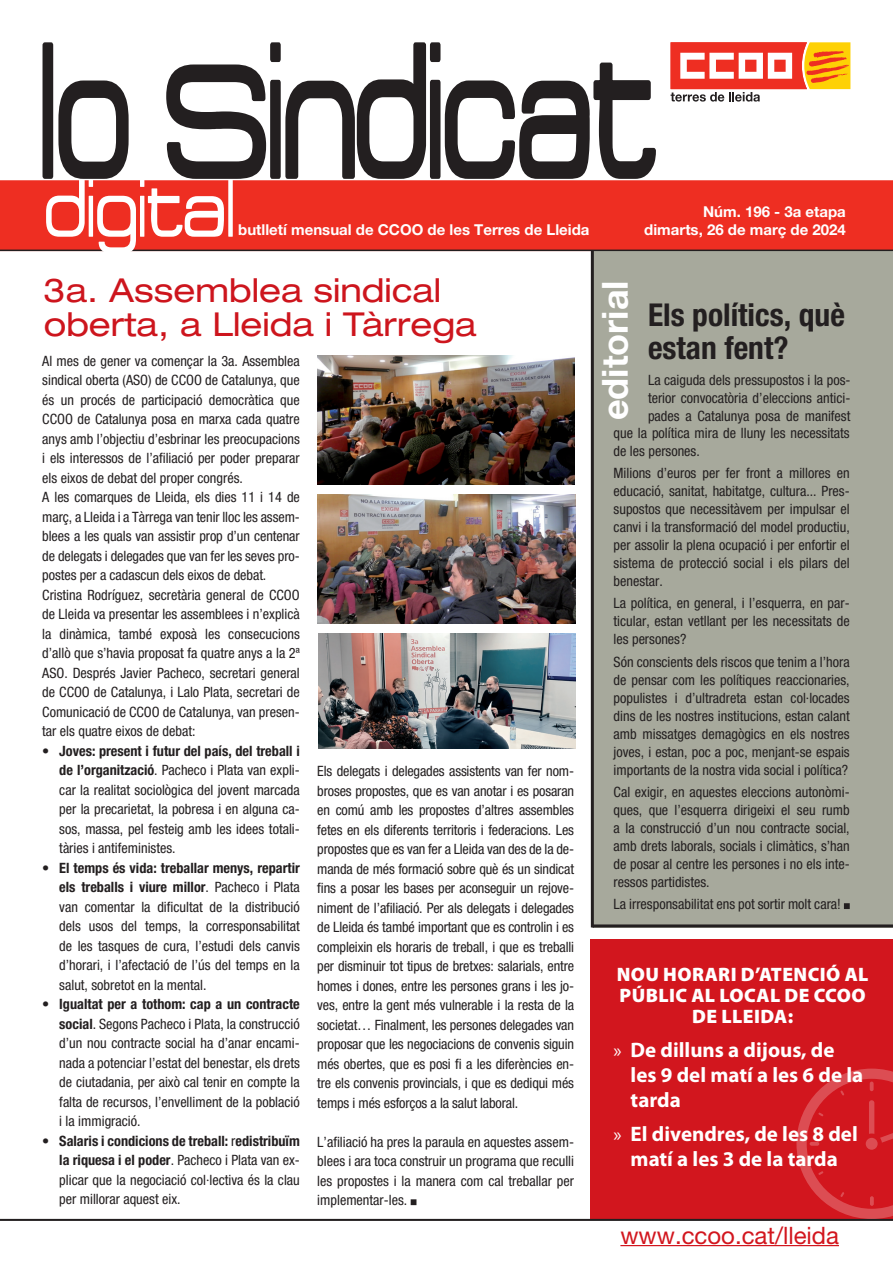
<style>
.page{position:relative;width:893px;height:1263px;background:#fff}
.page>*{position:absolute;margin:0;border:0;box-sizing:border-box;transform-origin:0 0}
.t1{font:36px "Helvetica Neue LT 75 Bd";color:#fff}
.t2{font:expanded 33px/34.5px "Helvetica Neue LT Pro";color:#cd151d}
.t3{font:31.5px/33px "Helvetica Neue LT 77 Bd Cn";color:#231f20}
.t4{font:24px "Helvetica Neue LT 55 Rm";color:#d2161e}
.t5{font:700 21px/25.2px "Myriad Pro";color:#fff}
.t6{font:900 19.5px/21px "Myriad Pro";letter-spacing:.02em;color:#fff;text-align:center}
.t7{font:15px "Helvetica Neue LT 75 Bd";color:#fff}
.t8{font:14.25px/19.5px "Helvetica Neue LT 57 Cn";color:#231f20;text-align:justify}
.t9{font:14.25px/19.5px "Helvetica Neue LT 77 Bd Cn";color:#231f20;text-align:right}
.s1{font-family:"Helvetica Neue LT 77 Bd Cn"}
.s2{font-family:"Helvetica Neue LT 57 Cn"}
.s3{font-weight:400;font-size:19.5px}
</style>
<div class="page">
<div style="left:591px;top:939px;width:302px;height:281px;background:#d2161e"></div>
<div style="left:0;top:180px;width:893px;height:70px;background:#ee2e22"></div>
<svg style="left:671px;top:42px;width:179px;height:60px"></svg>
<svg style="left:41px;top:42px;width:617px;height:139px"></svg>
<hr style="left:620px;top:1245px;width:219px;height:1px;background:#d2161e">
<div style="left:593px;top:251px;width:300px;height:676px;background:#a7a99c"></div>
<hr style="left:0;top:250px;width:893px;height:1px;background:#231f20">
<hr style="left:591px;top:250px;width:3px;height:677px;background:#231f20">
<svg style="left:46px;top:180px;width:187px;height:72px"></svg>
<svg style="left:844px;top:903px;width:6px;height:6px"></svg>
<hr style="left:0;top:1219px;width:893px;height:1px;background:#231f20">
<svg style="left:411px;top:1199px;width:5px;height:6px"></svg>
<svg style="left:796px;top:1068px;width:97px;height:151px"></svg>
<svg style="left:870px;top:1196px;width:4px;height:10px"></svg>
<hr style="left:592px;top:924px;width:301px;height:3px;background:#231f20">
<img style="left:317px;top:355px;width:258px;height:130px">
<img style="left:317px;top:494px;width:258px;height:130px">
<img style="left:319px;top:633px;width:256px;height:115px">
<p class="t7" style="left:703px;top:202px;width:144px">Núm. 196 - 3a etapa</p>
<p class="t7" style="left:238px;top:220px;width:353px">butlletí mensual de CCOO de les Terres de Lleida</p>
<p class="t7" style="left:644px;top:220px;width:203px">dimarts, 26 de març de 2024</p>
<h2 class="t2" style="left:44px;top:273px;width:434px">3a. Assemblea sindical oberta, a Lleida i Tàrrega</h2>
<p class="t8" style="left:42px;top:351px;width:259px;text-align:left">Al mes de gener va començar la 3a. Assemblea sindical oberta (ASO) de CCOO de Catalunya, que és un procés de participació democràtica que CCOO de Catalunya posa en marxa cada quatre anys amb l’objectiu d’esbrinar les preocupacions i els interessos de l’afiliació per poder preparar els eixos de debat del proper congrés.<br>A les comarques de Lleida, els dies 11 i 14 de març, a Lleida i a Tàrrega van tenir lloc les assem&shy;blees a les quals van assistir prop d’un centenar de delegats i delegades que van fer les seves pro&shy;postes per a cadascun dels eixos de debat.<br>Cristina Rodríguez, secretària general de CCOO de Lleida va presentar les assemblees i n’explicà la dinàmica, també exposà les consecucions d’allò que s’havia proposat fa quatre anys a la 2ª ASO. Després Javier Pacheco, secretari general de CCOO de Catalunya, i Lalo Plata, secretari de Comunicació de CCOO de Catalunya, van presen&shy;tar els quatre eixos de debat:</p>
<p class="t9" style="left:42px;top:741px;width:259px">• Joves: present i futur del país, del treball i</p>
<p class="t8" style="left:59px;top:760px;width:242px"><span class="s1">de l’organització</span>. Pacheco i Plata van expli&shy;car la realitat sociològica del jovent marcada per la precarietat, la pobresa i en alguna ca&shy;sos, massa, pel festeig amb les idees totali&shy;tàries i antifeministes.</p>
<p class="t9" style="left:42px;top:858px;width:259px">• El temps és vida: treballar menys, repartir els treballs i viure millor<span class="s2">. Pacheco i Plata</span></p>
<p class="t8" style="left:59px;top:897px;width:242px">van comentar la dificultat de la distribució dels usos del temps, la corresponsabilitat de les tasques de cura, l’estudi dels canvis d’horari, i l’afectació de l’ús del temps en la salut, sobretot en la mental.</p>
<p class="t9" style="left:42px;top:994px;width:259px">• Igualtat per a tothom: cap a un contracte</p>
<p class="t8" style="left:59px;top:1014px;width:242px"><span class="s1">social</span>. Segons Pacheco i Plata, la construcció d’un nou contracte social ha d’anar encami&shy;nada a potenciar l’estat del benestar, els drets de ciutadania, per això cal tenir en compte la falta de recursos, l’envelliment de la població i la immigració.</p>
<p class="t9" style="left:42px;top:1131px;width:259px">• Salaris i condicions de treball: <span class="s2">r</span>edistribuïm</p>
<p class="t8" style="left:59px;top:1150px;width:242px"><span class="s1">la riquesa i el poder</span>. Pacheco i Plata van ex&shy;plicar que la negociació col·lectiva és la clau per millorar aquest eix.</p>
<p class="t8" style="left:317px;top:761px;width:258px">Els delegats i delegades assistents van fer nom&shy;broses propostes, que es van anotar i es posaran en comú amb les propostes d’altres assembles fetes en els diferents territoris i federacions. Les propostes que es van fer a Lleida van des de la de&shy;manda de més formació sobre què és un sindicat fins a posar les bases per aconseguir un rejove&shy;niment de l’afiliació. Per als delegats i delegades de Lleida és també important que es controlin i es compleixin els horaris de treball, i que es treballi per disminuir tot tipus de bretxes: salarials, entre homes i dones, entre les persones grans i les jo&shy;ves, entre la gent més vulnerable i la resta de la societat… Finalment, les persones delegades van proposar que les negociacions de convenis siguin més obertes, que es posi fi a les diferències en&shy;tre els convenis provincials, i que es dediqui més temps i més esforços a la salut laboral.</p>
<p class="t8" style="left:317px;top:1131px;width:258px">L’afiliació ha pres la paraula en aquestes assem&shy;blees i ara toca construir un programa que reculli les propostes i la manera com cal treballar per implementar-les.</p>
<h1 class="t1" style="left:592px;top:420px;width:141px;rotate:-90deg">editorial</h1>
<h3 class="t3" style="left:648px;top:299px;width:198px">Els polítics, què estan fent?</h3>
<p class="t8" style="left:648px;top:371px;width:204px;line-height:18px">La caiguda dels pressupostos i la pos&shy;terior convocatòria d’eleccions antici&shy;pades a Catalunya posa de manifest</p>
<p class="t8" style="left:614px;top:423px;width:238px;line-height:18px">que la política mira de lluny les necessitats de les persones.</p>
<p class="t8" style="left:614px;top:464px;width:238px;line-height:18px">Milions d’euros per fer front a millores en educació, sanitat, habitatge, cultura... Pres&shy;supostos que necessitàvem per impulsar el canvi i la transformació del model productiu, per assolir la plena ocupació i per enfortir el sistema de protecció social i els pilars del benestar.</p>
<p class="t8" style="left:614px;top:594px;width:238px;line-height:18px">La política, en general, i l’esquerra, en par&shy;ticular, estan vetllant per les necessitats de les persones?</p>
<p class="t8" style="left:614px;top:652px;width:238px;line-height:18px">Són conscients dels riscos que tenim a l’hora de pensar com les polítiques reaccionaries, populistes i d’ultradreta estan col·locades dins de les nostres institucions, estan calant amb missatges demagògics en els nostres joves, i estan, poc a poc, menjant-se espais importants de la nostra vida social i política?</p>
<p class="t8" style="left:614px;top:782px;width:238px;line-height:18px">Cal exigir, en aquestes eleccions autonòmi&shy;ques, que l’esquerra dirigeixi el seu rumb a la construcció d’un nou contracte social, amb drets laborals, socials i climàtics, s’han de posar al centre les persones i no els inte&shy;ressos partidistes.</p>
<p class="t8" style="left:614px;top:894px;width:229px">La irresponsabilitat ens pot sortir molt cara!</p>
<h3 class="t6" style="left:617px;top:964px;width:253px">NOU HORARI D’ATENCIÓ AL<br>PÚBLIC AL LOCAL DE CCOO<br>DE LLEIDA:</h3>
<h3 class="t5" style="left:631px;top:1036px;width:234px;text-indent:-17px"><span class="s3">»</span> De dilluns a dijous, de les 9 del matí a les 6 de la tarda</h3>
<h3 class="t5" style="left:614px;top:1120px;width:246px;text-align:center"><span class="s3">»</span> El divendres, de les 8 del matí a les 3 de la tarda</h3>
<h3 class="t4" style="left:620px;top:1220px;width:220px">www.ccoo.cat/lleida</h3>
</div>
